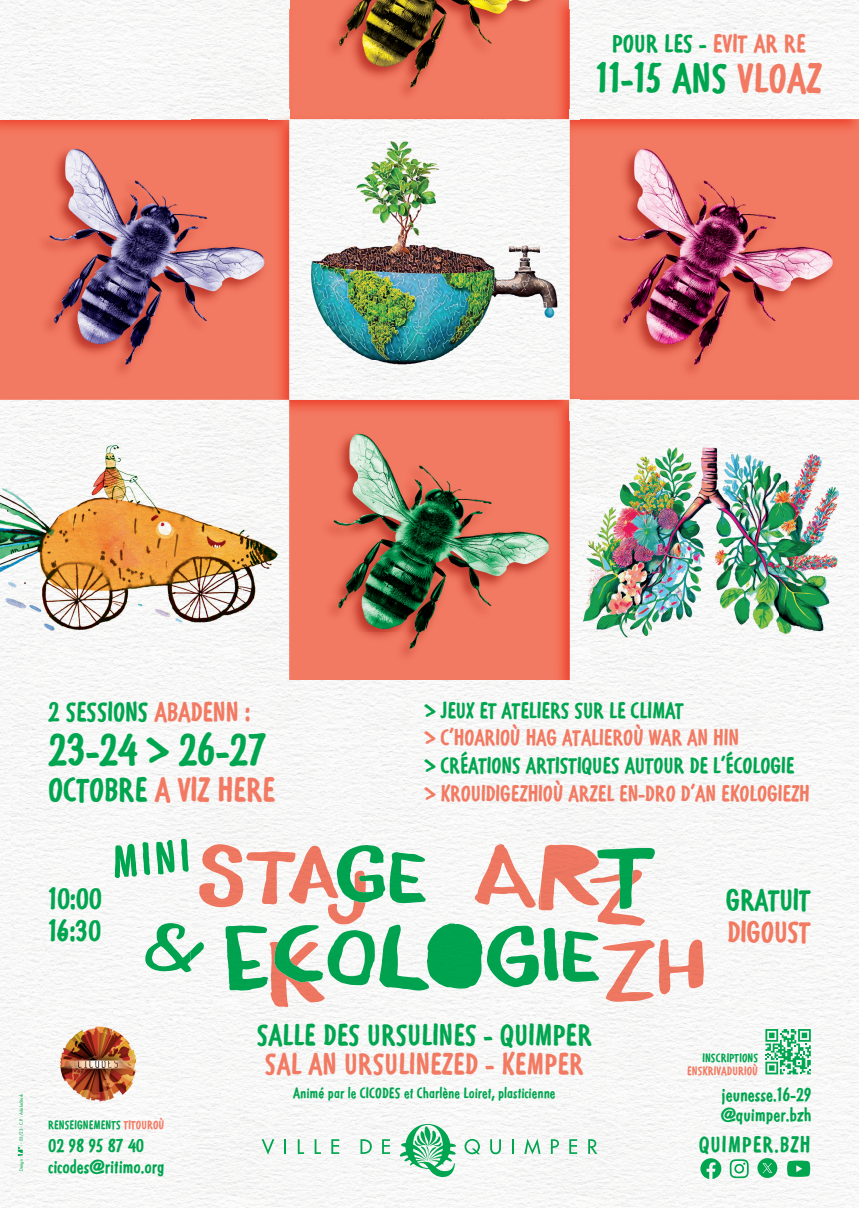
<style>
.page{position:relative;width:859px;height:1208px;background:#fff}
.page>*{position:absolute;margin:0;border:0;box-sizing:border-box;transform-origin:0 0}
.t1{font:700 48px "Futuramano Condensed";letter-spacing:-.01em;color:#00a54f}
.t2{font:700 44px "Futuramano Condensed";color:#00a54f}
.t3{font:700 36px "Futuramano Condensed";letter-spacing:-.01em;color:#f37a62}
.t4{font:700 32px/32.1px "Futuramano Condensed";color:#00a54f}
.t5{font:700 32px "Futuramano Condensed";color:#f37a62}
.t6{font:700 29px "Futuramano Condensed";letter-spacing:-.01em;color:#00a54f}
.t7{font:700 27px "Futuramano Condensed";color:#00a54f}
.t8{font:700 24px "Futuramano Condensed";letter-spacing:-.01em;color:#f37a62}
.t9{font:700 24px "Futuramano Condensed";letter-spacing:-.01em;color:#00a54f}
.t10{font:700 24px "Futuramano Condensed";letter-spacing:.04em;color:#00a54f}
.t11{font:700 20px/20.1px "Futuramano Condensed";color:#00a54f}
.t12{font:700 16px "Futuramano Condensed";color:#00a54f}
.t13{font:700 13px "Futuramano Condensed";color:#00a54f}
.t14{font:700 13px "Futuramano Condensed";color:#f37a62}
.t15{font:500 4.2px "Futura Std";color:#00a54f}
.s1{color:#f37a62}
.s2{color:#00a54f}
</style>
<div class="page">
<div style="left:289px;top:0;width:281px;height:119px;background:#f37a62"></div>
<div style="left:0;top:119px;width:289px;height:281px;background:#f37a62"></div>
<div style="left:570px;top:119px;width:289px;height:281px;background:#f37a62"></div>
<div style="left:289px;top:400px;width:281px;height:280px;background:#f37a62"></div>
<img style="left:579px;top:399px;width:280px;height:1px">
<img style="left:559px;top:420px;width:11px;height:260px">
<img style="left:570px;top:400px;width:289px;height:280px">
<img style="left:289px;top:0;width:1px;height:110px">
<img style="left:0;top:119px;width:268px;height:10px">
<img style="left:0;top:0;width:289px;height:119px">
<img style="left:559px;top:0;width:11px;height:110px">
<img style="left:579px;top:119px;width:279px;height:10px">
<img style="left:570px;top:0;width:289px;height:119px">
<img style="left:268px;top:110px;width:21px;height:290px">
<img style="left:570px;top:119px;width:9px;height:12px">
<img style="left:289px;top:400px;width:290px;height:20px">
<img style="left:557px;top:110px;width:13px;height:9px">
<svg style="left:570px;top:110px;width:9px;height:9px"></svg>
<img style="left:289px;top:119px;width:281px;height:281px">
<img style="left:0;top:400px;width:289px;height:280px">
<img style="left:0;top:680px;width:859px;height:528px">
<svg style="left:399px;top:1124px;width:58px;height:54px"></svg>
<svg style="left:262px;top:1139px;width:12px;height:15px"></svg>
<svg style="left:284px;top:1139px;width:2px;height:15px"></svg>
<svg style="left:298px;top:1139px;width:6px;height:15px"></svg>
<svg style="left:315px;top:1139px;width:6px;height:15px"></svg>
<svg style="left:331px;top:1139px;width:8px;height:15px"></svg>
<svg style="left:360px;top:1139px;width:12px;height:15px"></svg>
<svg style="left:382px;top:1139px;width:8px;height:15px"></svg>
<svg style="left:464px;top:1139px;width:16px;height:15px"></svg>
<svg style="left:490px;top:1139px;width:11px;height:15px"></svg>
<svg style="left:512px;top:1139px;width:2px;height:15px"></svg>
<svg style="left:524px;top:1138px;width:16px;height:16px"></svg>
<svg style="left:551px;top:1139px;width:8px;height:15px"></svg>
<svg style="left:569px;top:1139px;width:8px;height:15px"></svg>
<svg style="left:588px;top:1139px;width:9px;height:15px"></svg>
<svg style="left:700px;top:1158px;width:21px;height:21px"></svg>
<svg style="left:730px;top:1159px;width:19px;height:19px"></svg>
<svg style="left:787px;top:1160px;width:23px;height:16px"></svg>
<img style="left:56px;top:1022px;width:84px;height:84px">
<svg style="left:18px;top:1144px;width:5px;height:12px"></svg>
<img style="left:199px;top:844px;width:44px;height:63px">
<img style="left:246px;top:851px;width:49px;height:53px">
<img style="left:289px;top:845px;width:96px;height:58px">
<img style="left:328px;top:870px;width:38px;height:54px">
<img style="left:390px;top:852px;width:36px;height:51px">
<img style="left:475px;top:844px;width:61px;height:63px">
<img style="left:538px;top:885px;width:3px;height:25px">
<img style="left:541px;top:844px;width:58px;height:66px">
<img style="left:590px;top:869px;width:55px;height:57px">
<img style="left:597px;top:848px;width:58px;height:61px">
<img style="left:145px;top:923px;width:45px;height:49px">
<img style="left:190px;top:942px;width:14px;height:29px">
<img style="left:226px;top:925px;width:42px;height:65px">
<img style="left:270px;top:942px;width:55px;height:65px">
<img style="left:274px;top:925px;width:49px;height:57px">
<img style="left:328px;top:930px;width:47px;height:55px">
<img style="left:379px;top:924px;width:50px;height:66px">
<img style="left:427px;top:923px;width:55px;height:65px">
<img style="left:487px;top:925px;width:52px;height:62px">
<img style="left:544px;top:928px;width:14px;height:52px">
<img style="left:563px;top:931px;width:36px;height:50px">
<img style="left:602px;top:940px;width:53px;height:61px">
<img style="left:659px;top:939px;width:45px;height:55px">
<img style="left:329px;top:433px;width:220px;height:223px">
<img style="left:45px;top:143px;width:226px;height:240px">
<img style="left:614px;top:148px;width:219px;height:224px">
<img style="left:302px;top:134px;width:261px;height:243px">
<img style="left:575px;top:440px;width:273px;height:203px">
<svg style="left:765px;top:1029px;width:46px;height:45px"></svg>
<img style="left:0;top:440px;width:282px;height:199px">
<img style="left:331px;top:0;width:211px;height:95px">
<svg style="left:757px;top:1158px;width:20px;height:20px"></svg>
<p class="t7" style="left:612px;top:28px;width:196px">POUR LES - <span class="s1">EVIT AR RE</span></p>
<h2 class="t2" style="left:596px;top:52px;width:227px">11-15 ANS <span class="s1">VLOAZ</span></h2>
<p class="t6" style="left:48px;top:695px;width:204px">2 SESSIONS <span class="s1">ABADENN :</span></p>
<h1 class="t1" style="left:48px;top:720px;width:220px">23-24 &gt; 26-27</h1>
<h3 class="t3" style="left:48px;top:767px;width:229px"><span class="s2">OCTOBRE</span> A VIZ HERE</h3>
<h3 class="t4" style="left:48px;top:882px;width:55px">10:00<br>1-6:30</h3>
<h1 class="t1" style="left:109px;top:833px;width:80px;rotate:-5deg">MINI</h1>
<p class="t9" style="left:424px;top:695px;width:261px">&gt; JEUX ET ATELIERS SUR LE CLIMAT</p>
<p class="t8" style="left:424px;top:723px;width:316px">&gt; C’HOARIOÙ HAG ATALIEROÙ WAR AN HIN</p>
<p class="t9" style="left:424px;top:751px;width:371px">&gt; CRÉATIONS ARTISTIQUES AUTOUR DE L’ÉCOLOGIE</p>
<p class="t8" style="left:424px;top:778px;width:387px">&gt; KROUIDIGEZHIOÙ ARZEL EN-DRO D’AN EKOLOGIEZH</p>
<h3 class="t4" style="left:726px;top:882px;width:86px">GRATUIT</h3>
<h3 class="t5" style="left:727px;top:912px;width:85px">DIGOUST</h3>
<p class="t15" style="left:19px;top:1143px;width:52px;rotate:-90deg">- 03/23 - C.P. : AdobeStock</p>
<p class="t15" style="left:19px;top:1171px;width:16px;rotate:-90deg">Design :</p>
<p class="t13" style="left:48px;top:1116px;width:118px">RENSEIGNEMENTS <span class="s1">TITOUROÙ</span></p>
<p class="t11" style="left:48px;top:1135px;width:118px">02 98 95 87 40 cicodes@ritimo.org</p>
<h3 class="t4" style="left:257px;top:1018px;width:337px">SALLE DES URSULINES - QUIMPER</h3>
<h3 class="t5" style="left:265px;top:1044px;width:320px">SAL AN URSULINEZED - KEMPER</h3>
<p class="t12" style="left:293px;top:1083px;width:264px">Animé par le CICODES et Charlène Loiret, plasticienne</p>
<p class="t13" style="left:702px;top:1049px;width:57px">INSCRIPTIONS</p>
<p class="t14" style="left:687px;top:1062px;width:73px">ENSKRIVADURIOÙ</p>
<p class="t11" style="left:721px;top:1084px;width:93px">jeunesse.16-29 @quimper.bzh</p>
<p class="t10" style="left:699px;top:1129px;width:114px">QUIMPER.BZH</p>
</div>
